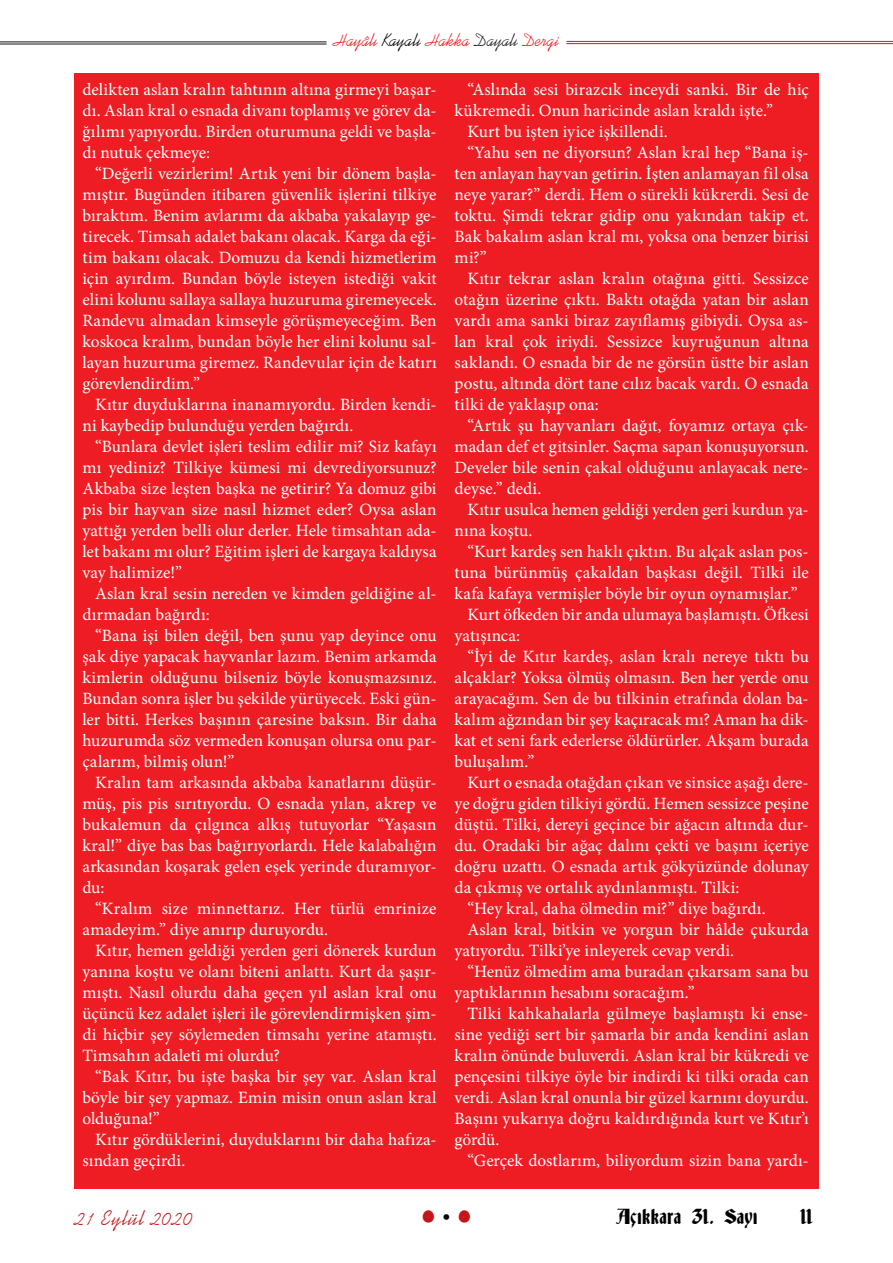
<style>
.page{position:relative;width:893px;height:1263px;background:#fff}
.page>*{position:absolute;margin:0;border:0;box-sizing:border-box;transform-origin:0 0}
.t1{font:21px "Kaufmann BT";letter-spacing:.05em;color:#c4161a}
.t2{font:19.5px "Deutsch Gothic";letter-spacing:.015em;color:#000}
.t3{font:18px "Kaufmann BT";color:#ee1d23}
.t4{font:17.25px/21px "Minion Pro";letter-spacing:.005em;color:#fff;text-align:justify}
.s1{color:#000}
.s2{color:#231f20}
</style>
<div class="page">
<hr style="left:0;top:43px;width:327px;height:2px;background:#231f20">
<hr style="left:0;top:41px;width:327px;height:1px;background:#231f20">
<hr style="left:566px;top:43px;width:327px;height:1px;background:#ee1d23">
<hr style="left:566px;top:41px;width:327px;height:1px;background:#ee1d23">
<div style="left:74px;top:73px;width:745px;height:1115px;background:#ee1d23"></div>
<p class="t3" style="left:333px;top:29px;width:228px">Hayâlı <span class="s1">Kayalı</span> Hakka <span class="s2">Dayalı</span> Dergi</p>
<p class="t4" style="left:82px;top:79px;width:356px">delikten aslan kralın tahtının altına girmeyi başar&shy;dı. Aslan kral o esnada divanı toplamış ve görev da&shy;ğılımı yapıyordu. Birden oturumuna geldi ve başla&shy;dı nutuk çekmeye:</p>
<p class="t4" style="left:82px;top:163px;width:356px;text-indent:13px">“Değerli vezirlerim! Artık yeni bir dönem başla&shy;mıştır. Bugünden itibaren güvenlik işlerini tilkiye bıraktım. Benim avlarımı da akbaba yakalayıp ge&shy;tirecek. Timsah adalet bakanı olacak. Karga da eği&shy;tim bakanı olacak. Domuzu da kendi hizmetlerim için ayırdım. Bundan böyle isteyen istediği vakit elini kolunu sallaya sallaya huzuruma giremeyecek.<br>Randevu almadan kimseyle görüşmeyeceğim. Ben koskoca kralım, bundan böyle her elini kolunu sal&shy;layan huzuruma giremez. Randevular için de katırı görevlendirdim.”</p>
<p class="t4" style="left:82px;top:394px;width:356px;text-indent:13px">Kıtır duyduklarına inanamıyordu. Birden kendi&shy;ni kaybedip bulunduğu yerden bağırdı.</p>
<p class="t4" style="left:82px;top:436px;width:356px;text-indent:13px">“Bunlara devlet işleri teslim edilir mi? Siz kafayı mı yediniz? Tilkiye kümesi mi devrediyorsunuz?<br>Akbaba size leşten başka ne getirir? Ya domuz gibi pis bir hayvan size nasıl hizmet eder? Oysa aslan yattığı yerden belli olur derler. Hele timsahtan ada&shy;let bakanı mı olur? Eğitim işleri de kargaya kaldıysa vay halimize!”</p>
<p class="t4" style="left:82px;top:583px;width:356px;text-indent:13px">Aslan kral sesin nereden ve kimden geldiğine al&shy;dırmadan bağırdı:</p>
<p class="t4" style="left:82px;top:625px;width:356px;text-indent:13px">“Bana işi bilen değil, ben şunu yap deyince onu şak diye yapacak hayvanlar lazım. Benim arkamda kimlerin olduğunu bilseniz böyle konuşmazsınız.<br>Bundan sonra işler bu şekilde yürüyecek. Eski gün&shy;ler bitti. Herkes başının çaresine baksın. Bir daha huzurumda söz vermeden konuşan olursa onu par&shy;çalarım, bilmiş olun!”</p>
<p class="t4" style="left:82px;top:772px;width:356px;text-indent:13px">Kralın tam arkasında akbaba kanatlarını düşür&shy;müş, pis pis sırıtıyordu. O esnada yılan, akrep ve bukalemun da çılgınca alkış tutuyorlar “Yaşasın kral!” diye bas bas bağırıyorlardı. Hele kalabalığın arkasından koşarak gelen eşek yerinde duramıyor&shy;du:</p>
<p class="t4" style="left:82px;top:898px;width:356px;text-indent:13px">“Kralım size minnettarız. Her türlü emrinize amadeyim.” diye anırıp duruyordu.</p>
<p class="t4" style="left:82px;top:940px;width:356px;text-indent:13px">Kıtır, hemen geldiği yerden geri dönerek kurdun yanına koştu ve olanı biteni anlattı. Kurt da şaşır&shy;mıştı. Nasıl olurdu daha geçen yıl aslan kral onu üçüncü kez adalet işleri ile görevlendirmişken şim&shy;di hiçbir şey söylemeden timsahı yerine atamıştı.<br>Timsahın adaleti mi olurdu?</p>
<p class="t4" style="left:82px;top:1066px;width:356px;text-indent:13px">“Bak Kıtır, bu işte başka bir şey var. Aslan kral böyle bir şey yapmaz. Emin misin onun aslan kral olduğuna!”</p>
<p class="t4" style="left:82px;top:1129px;width:356px;text-indent:13px">Kıtır gördüklerini, duyduklarını bir daha hafıza&shy;sından geçirdi.</p>
<p class="t4" style="left:455px;top:79px;width:356px;text-indent:13px">“Aslında sesi birazcık inceydi sanki. Bir de hiç kükremedi. Onun haricinde aslan kraldı işte.”</p>
<p class="t4" style="left:467px;top:121px;width:202px">Kurt bu işten iyice işkillendi.</p>
<p class="t4" style="left:455px;top:142px;width:356px;text-indent:13px">“Yahu sen ne diyorsun? Aslan kral hep “Bana iş&shy;ten anlayan hayvan getirin. İşten anlamayan fil olsa neye yarar?” derdi. Hem o sürekli kükrerdi. Sesi de toktu. Şimdi tekrar gidip onu yakından takip et.<br>Bak bakalım aslan kral mı, yoksa ona benzer birisi mi?”</p>
<p class="t4" style="left:455px;top:268px;width:356px;text-indent:13px">Kıtır tekrar aslan kralın otağına gitti. Sessizce otağın üzerine çıktı. Baktı otağda yatan bir aslan vardı ama sanki biraz zayıflamış gibiydi. Oysa as&shy;lan kral çok iriydi. Sessizce kuyruğunun altına saklandı. O esnada bir de ne görsün üstte bir aslan postu, altında dört tane cılız bacak vardı. O esnada tilki de yaklaşıp ona:</p>
<p class="t4" style="left:455px;top:415px;width:356px;text-indent:13px">“Artık şu hayvanları dağıt, foyamız ortaya çık&shy;madan def et gitsinler. Saçma sapan konuşuyorsun.<br>Develer bile senin çakal olduğunu anlayacak nere&shy;deyse.” dedi.</p>
<p class="t4" style="left:455px;top:499px;width:356px;text-indent:13px">Kıtır usulca hemen geldiği yerden geri kurdun ya&shy;nına koştu.</p>
<p class="t4" style="left:455px;top:541px;width:356px;text-indent:13px">“Kurt kardeş sen haklı çıktın. Bu alçak aslan pos&shy;tuna bürünmüş çakaldan başkası değil. Tilki ile kafa kafaya vermişler böyle bir oyun oynamışlar.”</p>
<p class="t4" style="left:455px;top:604px;width:356px;text-indent:13px">Kurt öfkeden bir anda ulumaya başlamıştı. Öfkesi yatışınca:</p>
<p class="t4" style="left:455px;top:646px;width:356px;text-indent:13px">“İyi de Kıtır kardeş, aslan kralı nereye tıktı bu alçaklar? Yoksa ölmüş olmasın. Ben her yerde onu arayacağım. Sen de bu tilkinin etrafında dolan ba&shy;kalım ağzından bir şey kaçıracak mı? Aman ha dik&shy;kat et seni fark ederlerse öldürürler. Akşam burada buluşalım.”</p>
<p class="t4" style="left:455px;top:772px;width:356px;text-indent:13px">Kurt o esnada otağdan çıkan ve sinsice aşağı dere&shy;ye doğru giden tilkiyi gördü. Hemen sessizce peşine düştü. Tilki, dereyi geçince bir ağacın altında dur&shy;du. Oradaki bir ağaç dalını çekti ve başını içeriye doğru uzattı. O esnada artık gökyüzünde dolunay da çıkmış ve ortalık aydınlanmıştı. Tilki:</p>
<p class="t4" style="left:467px;top:898px;width:300px">“Hey kral, daha ölmedin mi?” diye bağırdı.</p>
<p class="t4" style="left:455px;top:919px;width:356px;text-indent:13px">Aslan kral, bitkin ve yorgun bir hâlde çukurda yatıyordu. Tilki’ye inleyerek cevap verdi.</p>
<p class="t4" style="left:455px;top:961px;width:356px;text-indent:13px">“Henüz ölmedim ama buradan çıkarsam sana bu yaptıklarının hesabını soracağım.”</p>
<p class="t4" style="left:455px;top:1003px;width:356px;text-indent:13px">Tilki kahkahalarla gülmeye başlamıştı ki ense&shy;sine yediği sert bir şamarla bir anda kendini aslan kralın önünde buluverdi. Aslan kral bir kükredi ve pençesini tilkiye öyle bir indirdi ki tilki orada can verdi. Aslan kral onunla bir güzel karnını doyurdu.<br>Başını yukarıya doğru kaldırdığında kurt ve Kıtır’ı gördü.</p>
<p class="t4" style="left:467px;top:1150px;width:343px">“Gerçek dostlarım, biliyordum sizin bana yardı-</p>
<p class="t1" style="left:75px;top:1206px;width:119px">21 Eylül 2020</p>
<p class="t2" style="left:616px;top:1207px;width:143px">Açıkkara 31. Sayı</p>
<p class="t2" style="left:800px;top:1207px;width:15px">11</p>
</div>
